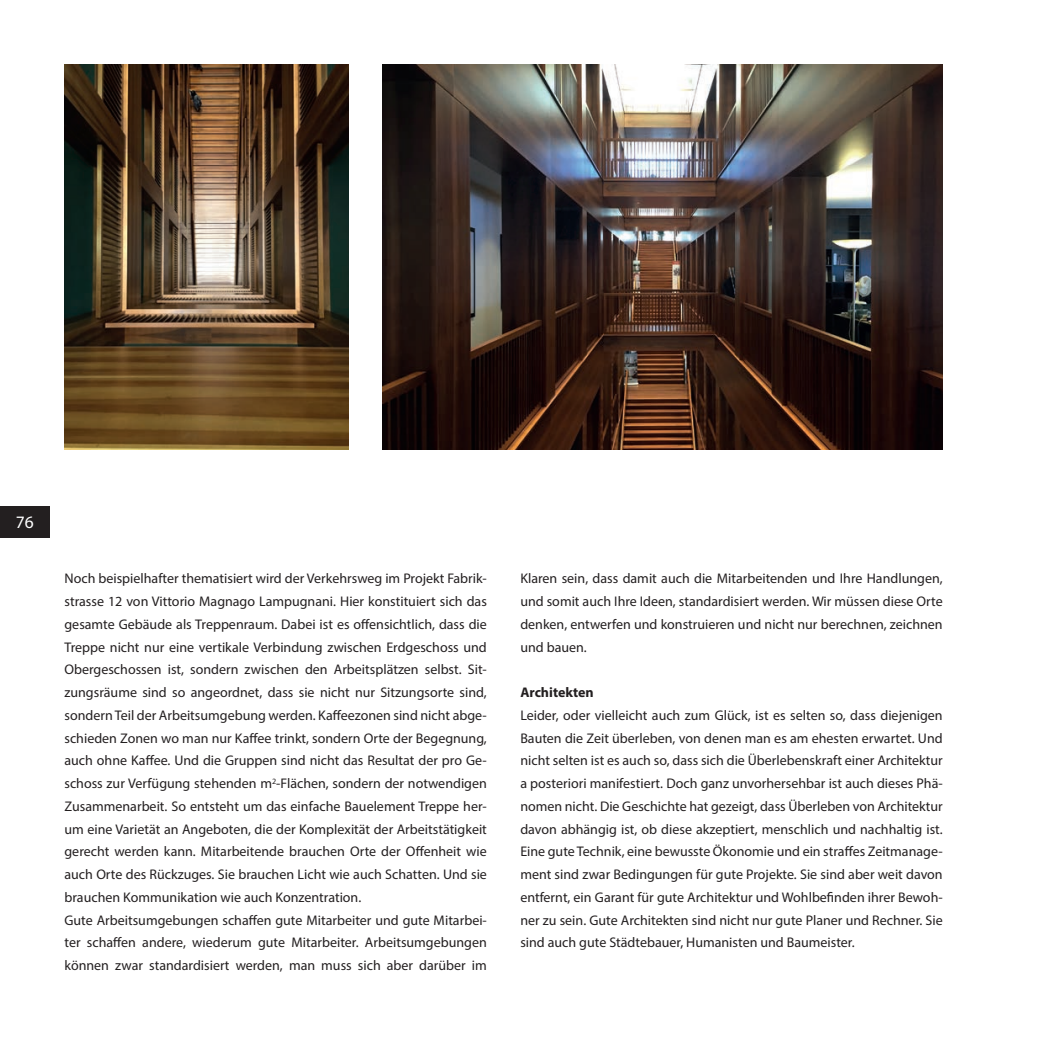
<style>
.page{position:relative;width:1042px;height:1042px;background:#fff}
.page>*{position:absolute;margin:0;border:0;box-sizing:border-box;transform-origin:0 0}
.t1{font:17.5px "Myriad Pro";color:#fff}
.t2{font:14px/22.8px "Myriad Pro";color:#231f20;text-align:justify}
.t3{font:700 14px "Myriad Pro";color:#231f20}
</style>
<div class="page">
<img style="left:64px;top:64px;width:285px;height:386px">
<img style="left:382px;top:64px;width:561px;height:386px">
<div style="left:0;top:506px;width:50px;height:31px;background:#231f20"></div>
<p class="t1" style="left:16px;top:511px;width:19px">76</p>
<p class="t2" style="left:64px;top:567px;width:424px;text-align:left">Noch beispielhafter thematisiert wird der Verkehrsweg im Projekt Fabrik&shy;strasse 12 von Vittorio Magnago Lampugnani. Hier konstituiert sich das gesamte Gebäude als Treppenraum. Dabei ist es offensichtlich, dass die Treppe nicht nur eine vertikale Verbindung zwischen Erdgeschoss und Obergeschossen ist, sondern zwischen den Arbeitsplätzen selbst. Sit&shy;zungsräume sind so angeordnet, dass sie nicht nur Sitzungsorte sind, sondern Teil der Arbeitsumgebung werden. Kaffeezonen sind nicht abge&shy;schieden Zonen wo man nur Kaffee trinkt, sondern Orte der Begegnung, auch ohne Kaffee. Und die Gruppen sind nicht das Resultat der pro Ge&shy;schoss zur Verfügung stehenden m<sup>2</sup>-Flächen, sondern der notwendigen Zusammenarbeit. So entsteht um das einfache Bauelement Treppe her&shy;um eine Varietät an Angeboten, die der Komplexität der Arbeitstätigkeit gerecht werden kann. Mitarbeitende brauchen Orte der Offenheit wie auch Orte des Rückzuges. Sie brauchen Licht wie auch Schatten. Und sie brauchen Kommunikation wie auch Konzentration.<br>Gute Arbeitsumgebungen schaffen gute Mitarbeiter und gute Mitarbei&shy;ter schaffen andere, wiederum gute Mitarbeiter. Arbeitsumgebungen können zwar standardisiert werden, man muss sich aber darüber im</p>
<p class="t2" style="left:520px;top:567px;width:424px">Klaren sein, dass damit auch die Mitarbeitenden und Ihre Handlungen, und somit auch Ihre Ideen, standardisiert werden. Wir müssen diese Orte denken, entwerfen und konstruieren und nicht nur berechnen, zeichnen und bauen.</p>
<p class="t3" style="left:520px;top:683px;width:75px">Architekten</p>
<p class="t2" style="left:520px;top:703px;width:424px">Leider, oder vielleicht auch zum Glück, ist es selten so, dass diejenigen Bauten die Zeit überleben, von denen man es am ehesten erwartet. Und nicht selten ist es auch so, dass sich die Überlebenskraft einer Architektur a posteriori manifestiert. Doch ganz unvorhersehbar ist auch dieses Phä&shy;nomen nicht. Die Geschichte hat gezeigt, dass Überleben von Architektur davon abhängig ist, ob diese akzeptiert, menschlich und nachhaltig ist.<br>Eine gute Technik, eine bewusste Ökonomie und ein straffes Zeitmanage&shy;ment sind zwar Bedingungen für gute Projekte. Sie sind aber weit davon entfernt, ein Garant für gute Architektur und Wohlbefinden ihrer Bewoh&shy;ner zu sein. Gute Architekten sind nicht nur gute Planer und Rechner. Sie sind auch gute Städtebauer, Humanisten und Baumeister.</p>
</div>
